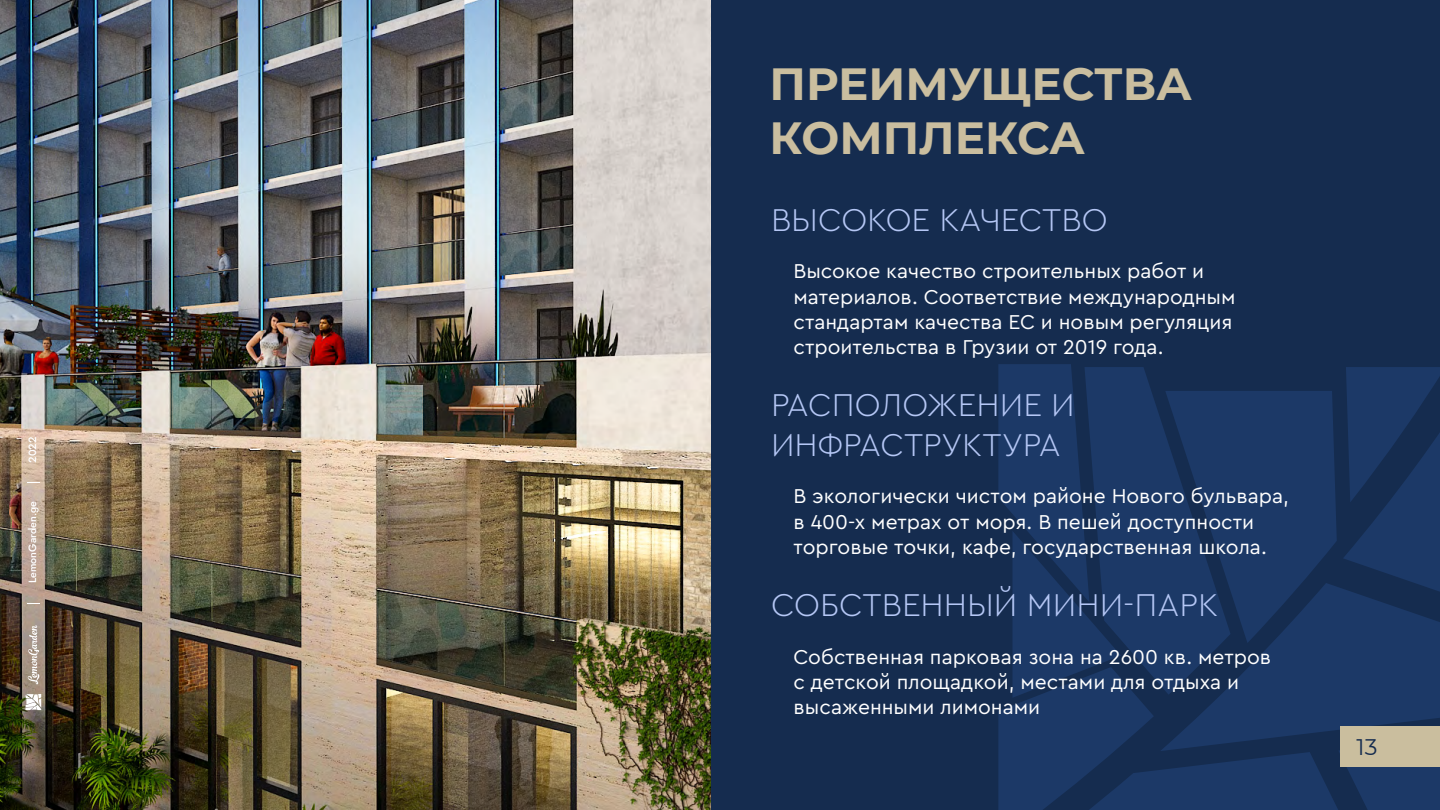
<style>
.page{position:relative;width:1440px;height:810px;background:#152c4f}
.page>*{position:absolute;margin:0;border:0;box-sizing:border-box;transform-origin:0 0}
.t1{font:700 45px/54px "Montserrat";color:#cabe9f}
.t2{font:300 33px/39.6px "Cera Pro";color:#b5c7f5}
.t3{font:22.5px "Montserrat";color:#152c4f}
.t4{font:21px/25.2px "Cera Pro";color:#fff}
</style>
<div class="page">
<svg style="left:998px;top:364px;width:442px;height:446px"></svg>
<img style="left:0;top:0;width:711px;height:810px">
<div style="left:1340px;top:726px;width:100px;height:40px;background:#cabe9e"></div>
<img style="left:0;top:380px;width:41px;height:430px">
<img style="left:19px;top:416px;width:29px;height:310px">
<h1 class="t1" style="left:770px;top:55px;width:424px">ПРЕИМУЩЕСТВА<br>КОМПЛЕКСА</h1>
<h2 class="t2" style="left:771px;top:198px;width:338px">ВЫСОКОЕ КАЧЕСТВО</h2>
<p class="t4" style="left:794px;top:258px;width:444px">Высокое качество строительных работ и материалов. Соответствие международным стандартам качества ЕС и новым регуляция строительства в Грузии от 2019 года.</p>
<h2 class="t2" style="left:771px;top:384px;width:305px">РАСПОЛОЖЕНИЕ И<br>ИНФРАСТРУКТУРА</h2>
<p class="t4" style="left:794px;top:483px;width:497px">В экологически чистом районе Нового бульвара, в 400-х метрах от моря. В пешей доступности торговые точки, кафе, государственная школа.</p>
<h2 class="t2" style="left:771px;top:584px;width:449px">СОБСТВЕННЫЙ МИНИ-ПАРК</h2>
<p class="t4" style="left:794px;top:643px;width:479px">Собственная парковая зона на 2600 кв. метров с детской площадкой, местами для отдыха и высаженными лимонами</p>
<p class="t3" style="left:1356px;top:731px;width:23px">13</p>
</div>
